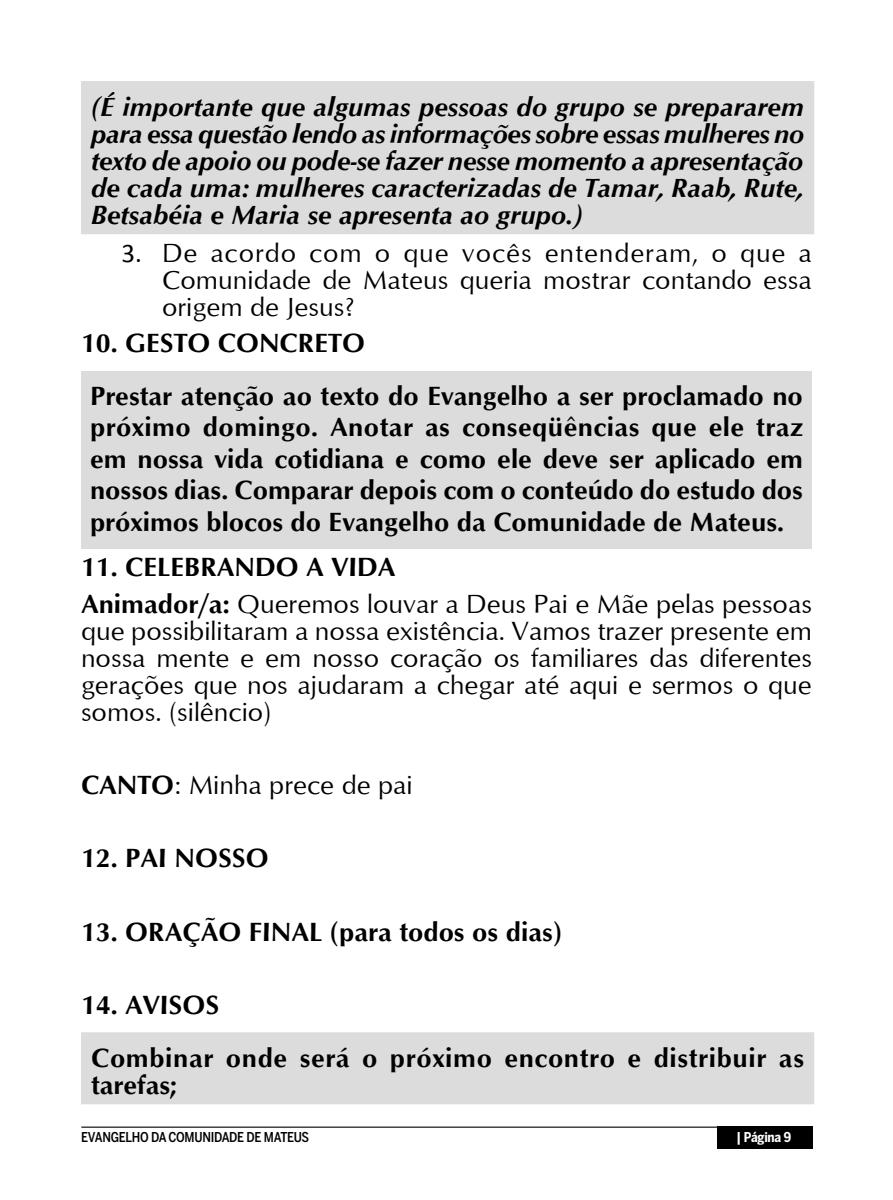
<style>
.page{position:relative;width:893px;height:1200px;background:#fff}
.page>*{position:absolute;margin:0;border:0;box-sizing:border-box;transform-origin:0 0}
.t1{font:27px/27px "Optimum";color:#000;text-align:justify}
.t2{font:700 27px/31.5px "Optimum";color:#000}
.t3{font:italic 700 27px/27px "Optimum";color:#000;text-align:justify}
.t4{font:700 27px/53.3px "Optimum";letter-spacing:.025em;color:#000}
.t5{font:500 13.5px "Benton Sans Cond";letter-spacing:-.02em;color:#000}
.t6{font:700 13.5px "Benton Sans Cond";letter-spacing:-.02em;color:#fff}
.s1{font-family:"Calibri"}
.s2{font-weight:700}
</style>
<div class="page">
<div style="left:717px;top:1126px;width:95px;height:22px;background:#000"></div>
<hr style="left:81px;top:1126px;width:689px;height:1px;background:#000">
<div style="left:82px;top:82px;width:731px;height:151px;background:#dcdcdc"></div>
<hr style="left:81px;top:81px;width:733px;height:2px;background:#dcdcdc">
<hr style="left:81px;top:83px;width:2px;height:149px;background:#dcdcdc">
<hr style="left:812px;top:83px;width:2px;height:149px;background:#dcdcdc">
<hr style="left:81px;top:232px;width:733px;height:2px;background:#dcdcdc">
<div style="left:81px;top:371px;width:731px;height:177px;background:#dcdcdc"></div>
<div style="left:82px;top:1033px;width:731px;height:69px;background:#dcdcdc"></div>
<hr style="left:81px;top:1031px;width:733px;height:3px;background:#dcdcdc">
<hr style="left:81px;top:1034px;width:2px;height:67px;background:#dcdcdc">
<hr style="left:812px;top:1034px;width:2px;height:67px;background:#dcdcdc">
<hr style="left:81px;top:1101px;width:733px;height:2px;background:#dcdcdc">
<p class="t3" style="left:91px;top:93px;width:715px">(É importante que algumas pessoas do grupo se prepararem para essa questão lendo as informações sobre essas mulheres no texto de apoio ou pode-se fazer nesse momento a apresentação de cada uma: mulheres caracterizadas de Tamar, Raab, Rute, Betsabéia e Maria se apresenta ao grupo.)</p>
<p class="t1" style="left:162px;top:238px;width:651px;text-indent:-40px"><span class="s1">3.</span> De acordo com o que vocês entenderam, o que a Comunidade de Mateus queria mostrar contando essa origem de Jesus?</p>
<p class="t2" style="left:90px;top:317px;width:714px;line-height:52.2px;text-indent:-9px">10. GESTO CONCRETO<br>Prestar atenção ao texto do Evangelho a ser proclamado no</p>
<p class="t2" style="left:90px;top:411px;width:715px;text-align:justify">próximo domingo. Anotar as conseqüências que ele traz em nossa vida cotidiana e como ele deve ser aplicado em nossos dias. Comparar depois com o conteúdo do estudo dos próximos blocos do Evangelho da Comunidade de Mateus.</p>
<p class="t1" style="left:81px;top:548px;width:732px;line-height:36.4px"><span class="s2">11. CELEBRANDO A VIDA<br>Animador/a:</span> Queremos louvar a Deus Pai e Mãe pelas pessoas</p>
<p class="t1" style="left:81px;top:616px;width:732px">que possibilitaram a nossa existência. Vamos trazer presente em nossa mente e em nosso coração os familiares das diferentes gerações que nos ajudaram a chegar até aqui e sermos o que somos. (silêncio)</p>
<p class="t1" style="left:81px;top:770px;width:333px"><span class="s2">CANTO</span>: Minha prece de pai</p>
<p class="t2" style="left:81px;top:842px;width:189px">12. PAI NOSSO</p>
<p class="t2" style="left:81px;top:915px;width:483px">13. ORAÇÃO FINAL (para todos os dias)</p>
<p class="t4" style="left:91px;top:977px;width:714px;text-indent:-10px">14. AVISOS<br>Combinar onde será o próximo encontro e distribuir as</p>
<p class="t2" style="left:91px;top:1068px;width:88px">tarefas;</p>
<p class="t5" style="left:81px;top:1128px;width:229px">EVANGELHO DA COMUNIDADE DE MATEUS</p>
<p class="t6" style="left:736px;top:1128px;width:56px">| Página 9</p>
</div>
